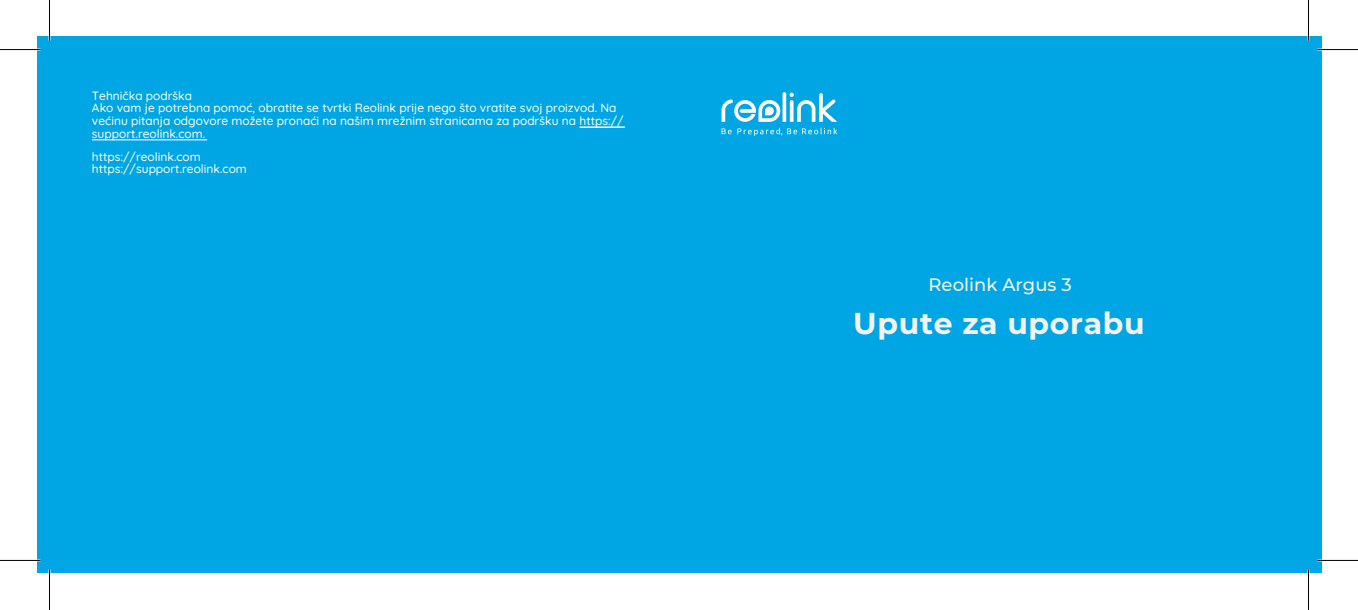
<style>
.page{position:relative;width:1358px;height:610px;background:#fff}
.page>*{position:absolute;margin:0;border:0;box-sizing:border-box;transform-origin:0 0}
.t1{font:700 30px "Montserrat";letter-spacing:.02em;color:#f3f3f3}
.t2{font:500 18px "Montserrat";color:#f3f3f3}
.t3{font:500 12px/12.6px "Quicksand";color:#fff}
</style>
<div class="page">
<div style="left:37px;top:37px;width:1284px;height:535px;background:#00a6e4"></div>
<svg style="left:721px;top:128px;width:10px;height:6px"></svg>
<svg style="left:737px;top:128px;width:100px;height:8px"></svg>
<svg style="left:721px;top:92px;width:116px;height:30px"></svg>
<hr style="left:92px;top:139px;width:115px;height:1px;background:#fff">
<hr style="left:579px;top:127px;width:46px;height:1px;background:#fff">
<hr style="left:0;top:559px;width:41px;height:2px;background:#fff">
<hr style="left:1317px;top:559px;width:41px;height:2px;background:#fff">
<hr style="left:1307px;top:0;width:2px;height:41px;background:#fff">
<hr style="left:1307px;top:569px;width:2px;height:40px;background:#fff">
<hr style="left:0;top:49px;width:41px;height:1px;background:#000">
<hr style="left:1317px;top:49px;width:41px;height:1px;background:#000">
<hr style="left:0;top:559px;width:41px;height:1px;background:#000">
<hr style="left:1317px;top:559px;width:41px;height:1px;background:#000">
<hr style="left:49px;top:0;width:1px;height:41px;background:#000">
<hr style="left:49px;top:569px;width:1px;height:40px;background:#000">
<hr style="left:1308px;top:0;width:1px;height:41px;background:#000">
<hr style="left:1308px;top:569px;width:1px;height:40px;background:#000">
<p class="t3" style="left:92px;top:88px;width:533px">Tehnička podrška<br>Ako vam je potrebna pomoć, obratite se tvrtki Reolink prije nego što vratite svoj proizvod. Na većinu pitanja odgovore možete pronaći na našim mrežnim stranicama za podršku na https:// support.reolink.com.</p>
<p class="t3" style="left:92px;top:149px;width:156px">https://reolink.com https://support.reolink.com</p>
<h2 class="t2" style="left:928px;top:277px;width:145px">Reolink Argus 3</h2>
<h1 class="t1" style="left:853px;top:302px;width:293px">Upute za uporabu</h1>
</div>
